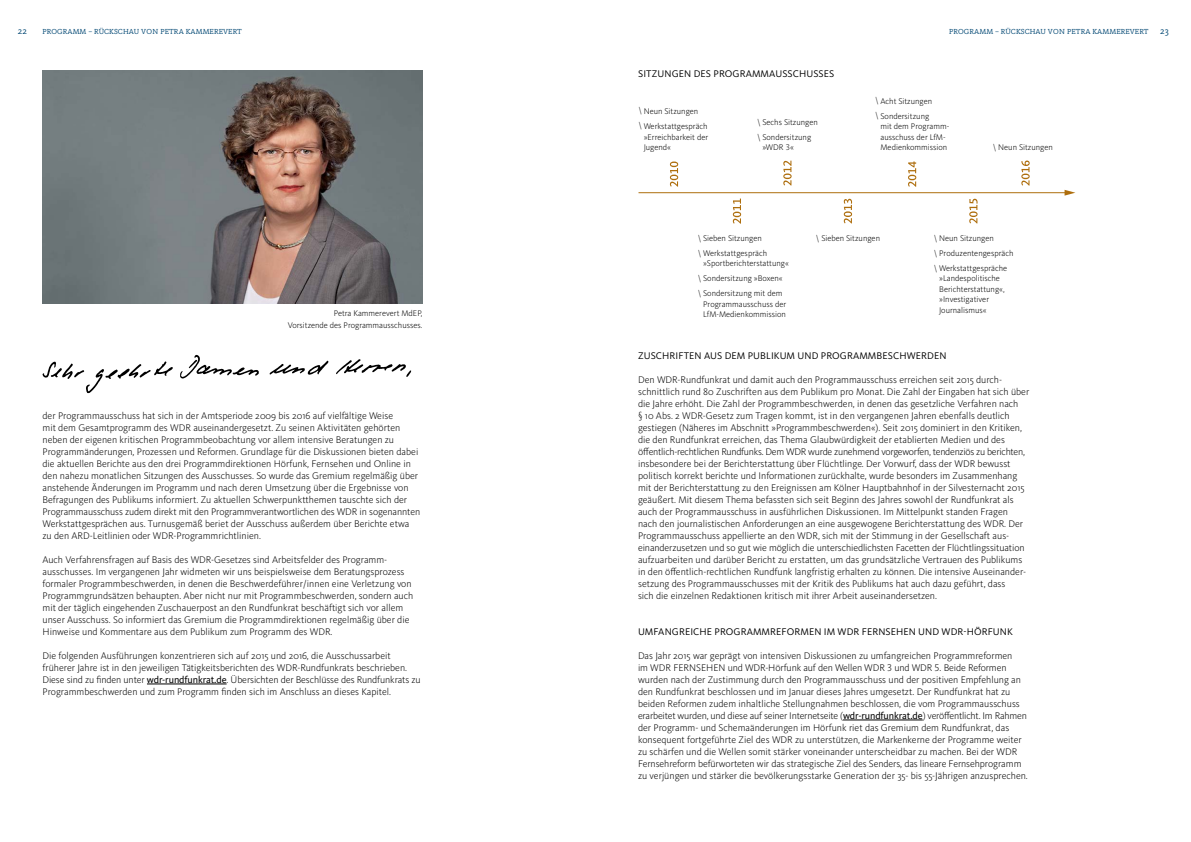
<style>
.page{position:relative;width:1191px;height:842px;background:#fff}
.page>*{position:absolute;margin:0;border:0;box-sizing:border-box;transform-origin:0 0}
.t1{font:300 10px/12px "WDR Sans";color:#000}
.t2{font:10px "WDR Sans";letter-spacing:.01em;color:#000}
.t3{font:9.5px "WDR Slab";color:#004773}
.t4{font:300 8.5px/15px "WDR Sans";color:#000}
.t5{font:7.6px "WDR Slab";letter-spacing:.01em;color:#004773}
.s1{font-weight:400}
</style>
<div class="page">
<img style="left:43px;top:71px;width:379px;height:232px">
<hr style="left:147px;top:684px;width:80px;height:1px;background:#000">
<hr style="left:843px;top:720px;width:79px;height:1px;background:#000">
<svg style="left:269px;top:361px;width:59px;height:14px"></svg>
<svg style="left:43px;top:361px;width:130px;height:32px"></svg>
<svg style="left:336px;top:359px;width:75px;height:18px"></svg>
<svg style="left:180px;top:355px;width:79px;height:24px"></svg>
<svg style="left:670px;top:162px;width:8px;height:25px"></svg>
<svg style="left:733px;top:199px;width:8px;height:25px"></svg>
<svg style="left:783px;top:161px;width:8px;height:24px"></svg>
<svg style="left:843px;top:199px;width:9px;height:24px"></svg>
<svg style="left:908px;top:161px;width:8px;height:26px"></svg>
<svg style="left:969px;top:199px;width:8px;height:24px"></svg>
<svg style="left:1021px;top:161px;width:8px;height:25px"></svg>
<hr style="left:638px;top:192px;width:428px;height:1px;background:#ae6e0d">
<svg style="left:1064px;top:190px;width:11px;height:6px"></svg>
<p class="t5" style="left:43px;top:27px;width:201px">PROGRAMM – RÜCKSCHAU VON PETRA KAMMEREVERT</p>
<p class="t5" style="left:949px;top:27px;width:201px">PROGRAMM – RÜCKSCHAU VON PETRA KAMMEREVERT</p>
<p class="t3" style="left:18px;top:25px;width:11px">22</p>
<p class="t3" style="left:1160px;top:25px;width:10px">23</p>
<p class="t2" style="left:638px;top:68px;width:198px">SITZUNGEN DES PROGRAMMAUSSCHUSSES</p>
<p class="t4" style="left:288px;top:307px;width:136px;line-height:12px;text-align:right">Petra Kammerevert MdEP,<br>Vorsitzende des Programmausschusses.</p>
<p class="t1" style="left:43px;top:410px;width:379px">der Programmausschuss hat sich in der Amtsperiode 2009 bis 2016 auf vielfältige Weise<br>mit dem Gesamtprogramm des WDR auseinandergesetzt. Zu seinen Aktivitäten gehörten neben der eigenen kritischen Programmbeobachtung vor allem intensive Beratungen zu Programmänderungen, Prozessen und Reformen. Grundlage für die Diskussionen bieten dabei die aktuellen Berichte aus den drei Programmdirektionen Hörfunk, Fernsehen und Online in den nahezu monatlichen Sitzungen des Ausschusses. So wurde das Gremium regelmäßig über anstehende Änderungen im Programm und nach deren Umsetzung über die Ergebnisse von Befragungen des Publikums informiert. Zu aktuellen Schwerpunktthemen tauschte sich der Programmausschuss zudem direkt mit den Programmverantwortlichen des WDR in sogenannten Werkstattgesprächen aus. Turnusgemäß beriet der Ausschuss außerdem über Berichte etwa zu den ARD-Leitlinien oder WDR-Programmrichtlinien.</p>
<p class="t1" style="left:43px;top:554px;width:372px">Auch Verfahrensfragen auf Basis des WDR-Gesetzes sind Arbeitsfelder des Programm&shy;ausschusses. Im vergangenen Jahr widmeten wir uns beispielsweise dem Beratungsprozess formaler Programmbeschwerden, in denen die Beschwerdeführer/innen eine Verletzung von Programmgrundsätzen behaupten. Aber nicht nur mit Programmbeschwerden, sondern auch mit der täglich eingehenden Zuschauerpost an den Rundfunkrat beschäftigt sich vor allem unser Ausschuss. So informiert das Gremium die Programmdirektionen regelmäßig über die Hinweise und Kommentare aus dem Publikum zum Programm des WDR.</p>
<p class="t1" style="left:43px;top:650px;width:380px">Die folgenden Ausführungen konzentrieren sich auf 2015 und 2016, die Ausschussarbeit früherer Jahre ist in den jeweiligen Tätigkeitsberichten des WDR-Rundfunkrats beschrieben.<br>Diese sind zu finden unter <span class="s1">wdr-rundfunkrat.de</span>. Übersichten der Beschlüsse des Rundfunkrats zu Programmbeschwerden und zum Programm finden sich im Anschluss an dieses Kapitel.</p>
<p class="t4" style="left:875px;top:92px;width:5px">\ \</p>
<p class="t4" style="left:880px;top:93px;width:53px">Acht Sitzungen<br>Sondersitzung</p>
<p class="t4" style="left:880px;top:121px;width:70px;line-height:10.6px">mit dem Programm&shy;ausschuss der LfM-<br>Medienkommission</p>
<p class="t4" style="left:638px;top:103px;width:5px">\ \</p>
<p class="t4" style="left:643px;top:104px;width:65px">Neun Sitzungen<br>Werkstattgespräch</p>
<p class="t4" style="left:643px;top:132px;width:66px;line-height:10.6px">»Erreichbarkeit der<br>Jugend«</p>
<p class="t4" style="left:993px;top:140px;width:61px">\ Neun Sitzungen</p>
<p class="t4" style="left:757px;top:114px;width:62px">\ Sechs Sitzungen \ Sondersitzung</p>
<p class="t4" style="left:762px;top:140px;width:33px">»WDR 3«</p>
<p class="t4" style="left:698px;top:230px;width:71px">\ Sieben Sitzungen \ Werkstattgespräch</p>
<p class="t4" style="left:698px;top:271px;width:86px">\ Sondersitzung »Boxen« \ Sondersitzung mit dem</p>
<p class="t4" style="left:703px;top:256px;width:87px">»Sportberichterstattung«</p>
<p class="t4" style="left:703px;top:299px;width:85px;line-height:10.6px">Programmausschuss der<br>LfM-Medienkommission</p>
<p class="t4" style="left:816px;top:230px;width:66px">\ Sieben Sitzungen</p>
<p class="t4" style="left:933px;top:230px;width:81px">\ Neun Sitzungen<br>\ Produzentengespräch \ Werkstattgespräche</p>
<p class="t4" style="left:939px;top:273px;width:67px;line-height:10.6px">»Landespolitische<br>Berichterstattung«, »Investigativer<br>Journalismus«</p>
<p class="t2" style="left:638px;top:350px;width:310px">ZUSCHRIFTEN AUS DEM PUBLIKUM UND PROGRAMMBESCHWERDEN</p>
<p class="t1" style="left:638px;top:374px;width:393px">Den WDR-Rundfunkrat und damit auch den Programmausschuss erreichen seit 2015 durch&shy;schnittlich rund 80 Zuschriften aus dem Publikum pro Monat. Die Zahl der Eingaben hat sich über die Jahre erhöht. Die Zahl der Programmbeschwerden, in denen das gesetzliche Verfahren nach<br>§ 10 Abs. 2 WDR-Gesetz zum Tragen kommt, ist in den vergangenen Jahren ebenfalls deutlich gestiegen (Näheres im Abschnitt »Programmbeschwerden«). Seit 2015 dominiert in den Kritiken, die den Rundfunkrat erreichen, das Thema Glaubwürdigkeit der etablierten Medien und des öffentlich-rechtlichen Rundfunks. Dem WDR wurde zunehmend vorgeworfen, tendenziös zu berichten, insbesondere bei der Berichterstattung über Flüchtlinge. Der Vorwurf, dass der WDR bewusst politisch korrekt berichte und Informationen zurückhalte, wurde besonders im Zusammenhang mit der Berichterstattung zu den Ereignissen am Kölner Hauptbahnhof in der Silvesternacht 2015 geäußert. Mit diesem Thema befassten sich seit Beginn des Jahres sowohl der Rundfunkrat als auch der Programmausschuss in ausführlichen Diskussionen. Im Mittelpunkt standen Fragen nach den journalistischen Anforderungen an eine ausgewogene Berichterstattung des WDR. Der Programmausschuss appellierte an den WDR, sich mit der Stimmung in der Gesellschaft aus&shy;einanderzusetzen und so gut wie möglich die unterschiedlichsten Facetten der Flüchtlingssituation aufzuarbeiten und darüber Bericht zu erstatten, um das grundsätzliche Vertrauen des Publikums in den öffentlich-rechtlichen Rundfunk langfristig erhalten zu können. Die intensive Auseinander&shy;setzung des Programmausschusses mit der Kritik des Publikums hat auch dazu geführt, dass<br>sich die einzelnen Redaktionen kritisch mit ihrer Arbeit auseinandersetzen.</p>
<p class="t2" style="left:638px;top:626px;width:376px">UMFANGREICHE PROGRAMMREFORMEN IM WDR FERNSEHEN UND WDR-HÖRFUNK</p>
<p class="t1" style="left:638px;top:650px;width:391px">Das Jahr 2015 war geprägt von intensiven Diskussionen zu umfangreichen Programmreformen<br>im WDR FERNSEHEN und WDR-Hörfunk auf den Wellen WDR 3 und WDR 5. Beide Reformen wurden nach der Zustimmung durch den Programmausschuss und der positiven Empfehlung an den Rundfunkrat beschlossen und im Januar dieses Jahres umgesetzt. Der Rundfunkrat hat zu beiden Reformen zudem inhaltliche Stellungnahmen beschlossen, die vom Programmausschuss erarbeitet wurden, und diese auf seiner Internetseite (<span class="s1">wdr-rundfunkrat.de</span>) veröffentlicht. Im Rahmen der Programm- und Schemaänderungen im Hörfunk riet das Gremium dem Rundfunkrat, das konsequent fortgeführte Ziel des WDR zu unterstützen, die Markenkerne der Programme weiter zu schärfen und die Wellen somit stärker voneinander unterscheidbar zu machen. Bei der WDR Fernsehreform befürworteten wir das strategische Ziel des Senders, das lineare Fernsehprogramm zu verjüngen und stärker die bevölkerungsstarke Generation der 35- bis 55-Jährigen anzusprechen.</p>
</div>
